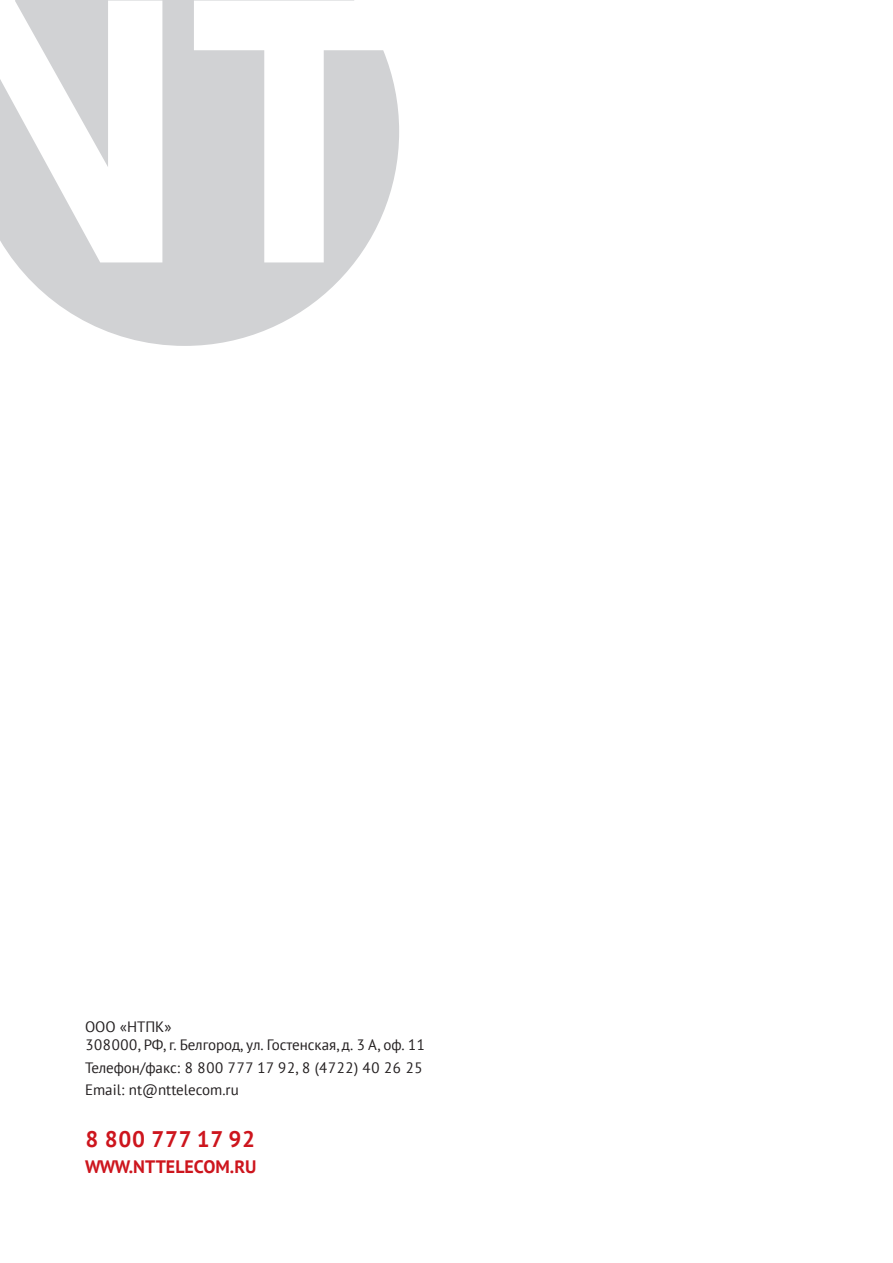
<style>
.page{position:relative;width:893px;height:1263px;background:#fff}
.page>*{position:absolute;margin:0;border:0;box-sizing:border-box;transform-origin:0 0}
.t1{font:700 22.5px "PT Sans";color:#cd151d}
.t2{font:700 18px "PT Sans";color:#cd151d}
.t3{font:15px/18px "PT Sans";color:#231f20}
</style>
<div class="page">
<svg style="left:0;top:0;width:399px;height:346px;fill:#d1d2d4"></svg>
<p class="t3" style="left:85px;top:1018px;width:342px">ООО «НТПК»<br>308000, РФ, г. Белгород, ул. Гостенская, д. 3 А, оф. 11</p>
<p class="t3" style="left:85px;top:1056px;width:339px;line-height:22.2px">Телефон/факс: 8 800 777 17 92, 8 (4722) 40 26 25<br>Email: nt@nttelecom.ru</p>
<h1 class="t1" style="left:85px;top:1124px;width:172px">8 800 777 17 92</h1>
<p class="t2" style="left:85px;top:1155px;width:173px">WWW.NTTELECOM.RU</p>
</div>
